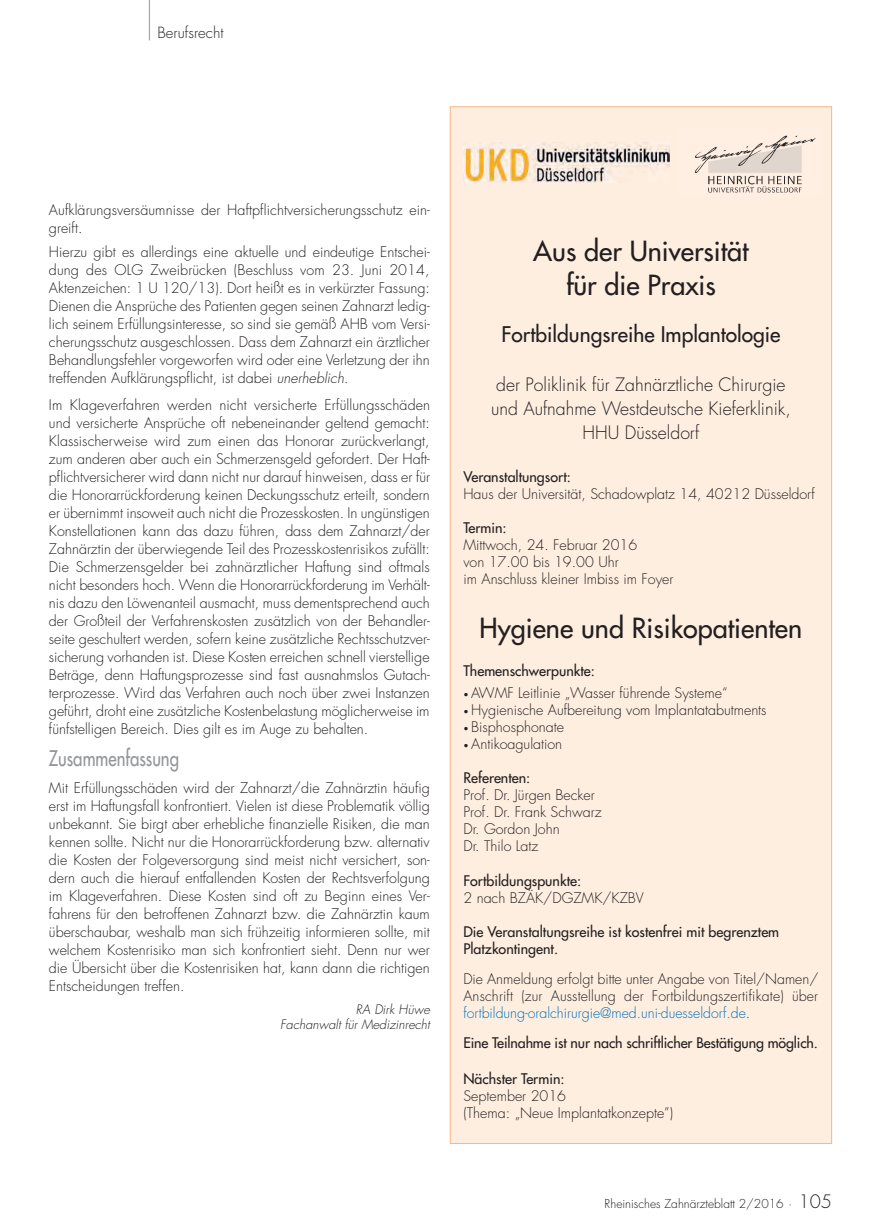
<style>
.page{position:relative;width:881px;height:1229px;background:#fff}
.page>*{position:absolute;margin:0;border:0;box-sizing:border-box;transform-origin:0 0}
._5_Body{font:500 27px/34.5px "Futura CE";color:#231f20;text-align:center}
._5_Body-2{font:500 21px "Futura CE";color:#231f20}
._4_Zwischen{font:500 21px "Futura CE";color:#939598;scale:.8 1}
._5_Body-3{font:300 18px/24px "Futura LT";color:#231f20;text-align:center}
._0__Kopf{font:300 15px "Futura LT";color:#231f20}
._5_Body-4{font:300 14.25px/18px "Futura LT";color:#231f20}
._5_Body-5{font:500 14.25px/17.1px "Futura CE";color:#231f20}
._5_Body-6{font:300 14.25px "Futura";color:#231f20}
._7_Name{font:italic 300 12.75px/15px "Futura LT";color:#231f20;text-align:right}
.t1{font:300 12px "Futura LT";color:#231f20}
.s1{font-family:"Futura";font-style:italic}
.s2{font-family:"Futura CE";font-weight:500}
.s3{font-family:"Futura CE";font-weight:500;font-size:9px}
.s4{color:#0072bc}
.s5{font-size:18px}
</style>
<div class="page">
<hr style="left:149px;top:0;width:1px;height:40px;background:#939598">
<div style="left:450px;top:107px;width:381px;height:1036px;background:#feeee0"></div>
<img style="left:463px;top:142px;width:206px;height:41px">
<img style="left:695px;top:135px;width:121px;height:58px">
<p class="_0__Kopf" style="left:157px;top:24px;width:68px">Berufsrecht</p>
<p class="_5_Body-4" style="left:49px;top:201px;width:382px">Aufklärungsversäumnisse der Haftpflichtversicherungsschutz ein&shy;greift.</p>
<p class="_5_Body-4" style="left:49px;top:244px;width:382px;text-align:justify">Hierzu gibt es allerdings eine aktuelle und eindeutige Entschei&shy;dung des OLG Zweibrücken (Beschluss vom 23. Juni 2014, Aktenzeichen: 1 U 120/13). Dort heißt es in verkürzter Fassung:<br>Dienen die Ansprüche des Patienten gegen seinen Zahnarzt ledig&shy;lich seinem Erfüllungsinteresse, so sind sie gemäß AHB vom Versi&shy;cherungsschutz ausgeschlossen. Dass dem Zahnarzt ein ärztlicher Behandlungsfehler vorgeworfen wird oder eine Verletzung der ihn treffenden Aufklärungspflicht, ist dabei <span class="s1">unerheblich</span>.</p>
<p class="_5_Body-4" style="left:49px;top:396px;width:382px;text-align:justify">Im Klageverfahren werden nicht versicherte Erfüllungsschäden und versicherte Ansprüche oft nebeneinander geltend gemacht:<br>Klassischerweise wird zum einen das Honorar zurückverlangt, zum anderen aber auch ein Schmerzensgeld gefordert. Der Haft&shy;pflichtversicherer wird dann nicht nur darauf hinweisen, dass er für die Honorarrückforderung keinen Deckungsschutz erteilt, sondern er übernimmt insoweit auch nicht die Prozesskosten. In ungünstigen Konstellationen kann das dazu führen, dass dem Zahnarzt/der Zahnärztin der überwiegende Teil des Prozesskostenrisikos zufällt:<br>Die Schmerzensgelder bei zahnärztlicher Haftung sind oftmals nicht besonders hoch. Wenn die Honorarrückforderung im Verhält&shy;nis dazu den Löwenanteil ausmacht, muss dementsprechend auch der Großteil der Verfahrenskosten zusätzlich von der Behandler&shy;seite geschultert werden, sofern keine zusätzliche Rechtsschutzver&shy;sicherung vorhanden ist. Diese Kosten erreichen schnell vierstellige Beträge, denn Haftungsprozesse sind fast ausnahmslos Gutach&shy;terprozesse. Wird das Verfahren auch noch über zwei Instanzen geführt, droht eine zusätzliche Kostenbelastung möglicherweise im fünfstelligen Bereich. Dies gilt es im Auge zu behalten.</p>
<p class="_4_Zwischen" style="left:49px;top:743px;width:164px">Zusammenfassung</p>
<p class="_5_Body-4" style="left:49px;top:779px;width:382px;text-align:justify">Mit Erfüllungsschäden wird der Zahnarzt/die Zahnärztin häufig erst im Haftungsfall konfrontiert. Vielen ist diese Problematik völlig unbekannt. Sie birgt aber erhebliche finanzielle Risiken, die man kennen sollte. Nicht nur die Honorarrückforderung bzw. alternativ die Kosten der Folgeversorgung sind meist nicht versichert, son&shy;dern auch die hierauf entfallenden Kosten der Rechtsverfolgung im Klageverfahren. Diese Kosten sind oft zu Beginn eines Ver&shy;fahrens für den betroffenen Zahnarzt bzw. die Zahnärztin kaum überschaubar, weshalb man sich frühzeitig informieren sollte, mit welchem Kostenrisiko man sich konfrontiert sieht. Denn nur wer die Übersicht über die Kostenrisiken hat, kann dann die richtigen Entscheidungen treffen.</p>
<p class="_7_Name" style="left:280px;top:1003px;width:151px">RA Dirk Hüwe<br>Fachanwalt für Medizinrecht</p>
<p class="_5_Body" style="left:533px;top:232px;width:217px">Aus der Universität für die Praxis</p>
<p class="_5_Body-2" style="left:501px;top:319px;width:280px">Fortbildungsreihe Implantologie</p>
<p class="_5_Body-3" style="left:491px;top:373px;width:301px">der Poliklinik für Zahnärztliche Chirurgie und Aufnahme Westdeutsche Kieferklinik,<br>HHU Düsseldorf</p>
<p class="_5_Body-4" style="left:463px;top:468px;width:353px;line-height:17.1px"><span class="s2">Veranstaltungsort:<br></span>Haus der Universität, Schadowplatz 14, 40212 Düsseldorf</p>
<p class="_5_Body-4" style="left:463px;top:520px;width:175px;line-height:17.1px"><span class="s2">Termin:<br></span>Mittwoch, 24. Februar 2016</p>
<p class="_5_Body-4" style="left:463px;top:553px;width:157px">von 17.00 bis 19.00 Uhr</p>
<p class="_5_Body-4" style="left:463px;top:570px;width:211px">im Anschluss kleiner Imbiss im Foyer</p>
<p class="_5_Body" style="left:479px;top:609px;width:324px">Hygiene und Risikopatienten</p>
<p class="_5_Body-5" style="left:463px;top:662px;width:133px">Themenschwerpunkte:</p>
<p class="_5_Body-4" style="left:463px;top:684px;width:266px"><span class="s3">•</span> AWMF Leitlinie „Wasser führende Systeme“</p>
<p class="_5_Body-4" style="left:463px;top:701px;width:304px"><span class="s3">•</span> Hygienische Aufbereitung vom Implantatabutments</p>
<p class="_5_Body-6" style="left:463px;top:717px;width:102px"><span class="s3">•</span> Bisphosphonate</p>
<p class="_5_Body-4" style="left:463px;top:735px;width:100px"><span class="s3">•</span> Antikoagulation</p>
<p class="_5_Body-4" style="left:463px;top:770px;width:133px;line-height:17.1px"><span class="s2">Referenten:<br></span>Prof. Dr. Jürgen Becker</p>
<p class="_5_Body-4" style="left:463px;top:803px;width:140px">Prof. Dr. Frank Schwarz</p>
<p class="_5_Body-4" style="left:463px;top:820px;width:98px">Dr. Gordon John</p>
<p class="_5_Body-4" style="left:463px;top:838px;width:76px">Dr. Thilo Latz</p>
<p class="_5_Body-4" style="left:463px;top:872px;width:182px;line-height:17.1px"><span class="s2">Fortbildungspunkte:<br></span>2 nach BZÄK/DGZMK/KZBV</p>
<p class="_5_Body-5" style="left:463px;top:922px;width:317px">Die Veranstaltungsreihe ist kostenfrei mit begrenztem<br>Platzkontingent.</p>
<p class="_5_Body-4" style="left:463px;top:970px;width:356px;line-height:17.1px;text-align:justify">Die Anmeldung erfolgt bitte unter Angabe von Titel/Namen/ Anschrift (zur Ausstellung der Fortbildungszertifikate) über <span class="s4">fortbildung-oralchirurgie@med.uni-duesseldorf.de</span>.</p>
<p class="_5_Body-5" style="left:463px;top:1033px;width:356px">Eine Teilnahme ist nur nach schriftlicher Bestätigung möglich.</p>
<p class="_5_Body-4" style="left:463px;top:1071px;width:211px;line-height:17.1px"><span class="s2">Nächster Termin:<br></span>September 2016<br>(Thema: „Neue Implantatkonzepte”)</p>
<p class="t1" style="left:604px;top:1196px;width:229px">Rheinisches Zahnärzteblatt 2/2016 · <span class="s5">105</span></p>
</div>
